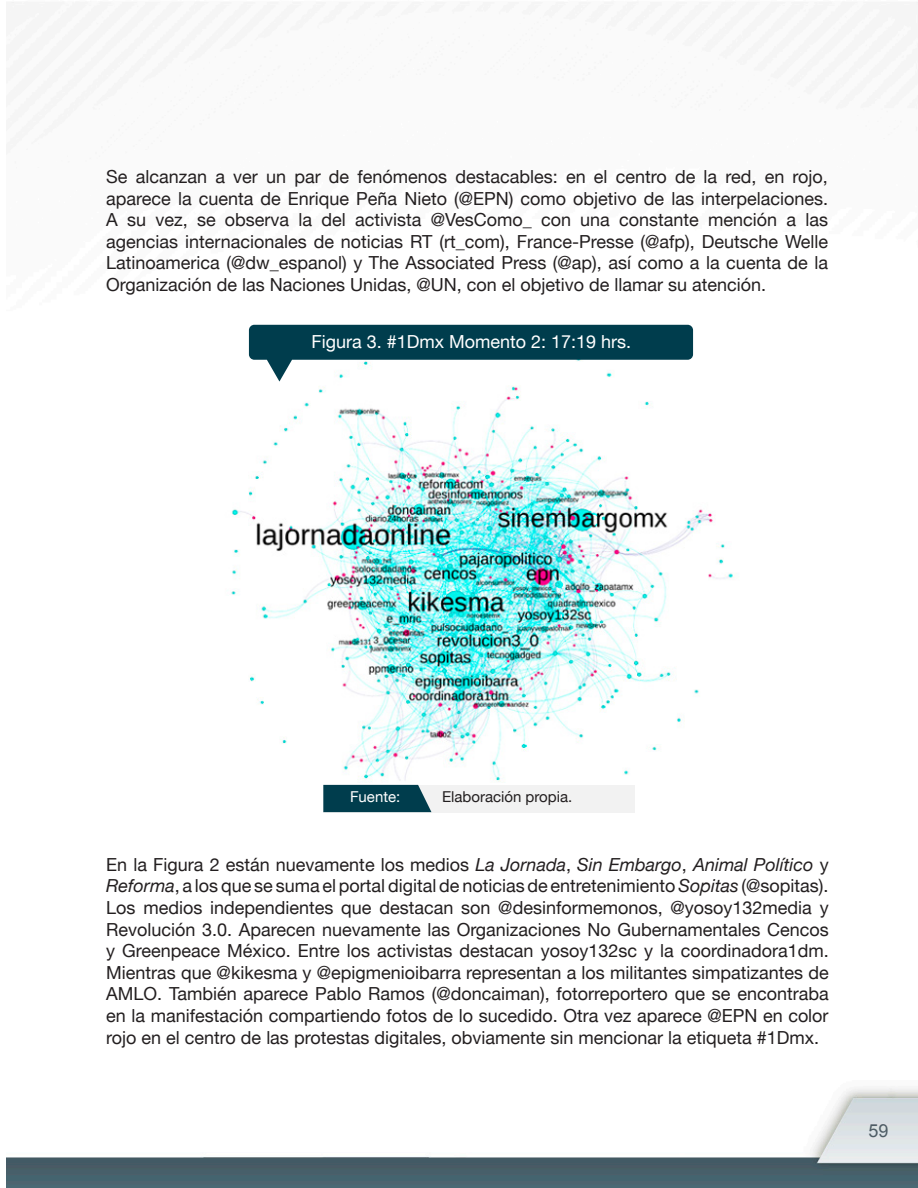
<style>
.page{position:relative;width:918px;height:1188px;background:#fff}
.page>*{position:absolute;margin:0;border:0;box-sizing:border-box;transform-origin:0 0}
.t1{font:18px/21.6px "Helvetica Neue LT";color:#231f20;text-align:justify}
.t2{font:18px "Helvetica Neue LT";color:#fff}
.t3{font:18px "Arial";color:#4e5c65}
.t4{font:15px "Helvetica Neue LT";color:#231f20}
.t5{font:15px "Helvetica Neue LT";color:#fff}
.s1{font-style:italic}
</style>
<div class="page">
<img style="left:6px;top:2px;width:912px;height:1186px">
<img style="left:139px;top:323px;width:690px;height:460px">
<div style="left:323px;top:785px;width:312px;height:27px;background:#f2f2f2"></div>
<svg style="left:323px;top:785px;width:108px;height:27px;background:#0e4757"></svg>
<svg style="left:249px;top:325px;width:444px;height:57px"></svg>
<p class="t1" style="left:106px;top:165px;width:723px">Se alcanzan a ver un par de fenómenos destacables: en el centro de la red, en rojo, aparece la cuenta de Enrique Peña Nieto (@EPN) como objetivo de las interpelaciones.<br>A su vez, se observa la del activista @VesComo_ con una constante mención a las agencias internacionales de noticias RT (rt_com), France-Presse (@afp), Deutsche Welle Latinoamerica (@dw_espanol) y The Associated Press (@ap), así como a la cuenta de la Organización de las Naciones Unidas, @UN, con el objetivo de llamar su atención.</p>
<p class="t2" style="left:311px;top:331px;width:321px">Figura 3. #1Dmx Momento 2: 17:19 hrs.</p>
<p class="t5" style="left:350px;top:788px;width:52px">Fuente:</p>
<p class="t4" style="left:442px;top:788px;width:132px">Elaboración propia.</p>
<p class="t1" style="left:106px;top:853px;width:724px">En la Figura 2 están nuevamente los medios <span class="s1">La Jornada</span>, <span class="s1">Sin Embargo</span>, <span class="s1">Animal Político</span> y <span class="s1">Reforma</span>, a los que se suma el portal digital de noticias de entretenimiento <span class="s1">Sopitas</span> (@sopitas).<br>Los medios independientes que destacan son @desinformemonos, @yosoy132media y Revolución 3.0. Aparecen nuevamente las Organizaciones No Gubernamentales Cencos y Greenpeace México. Entre los activistas destacan yosoy132sc y la coordinadora1dm.<br>Mientras que @kikesma y @epigmenioibarra representan a los militantes simpatizantes de AMLO. También aparece Pablo Ramos (@doncaiman), fotorreportero que se encontraba en la manifestación compartiendo fotos de lo sucedido. Otra vez aparece @EPN en color rojo en el centro de las protestas digitales, obviamente sin mencionar la etiqueta #1Dmx.</p>
<p class="t3" style="left:869px;top:1119px;width:22px">59</p>
</div>
